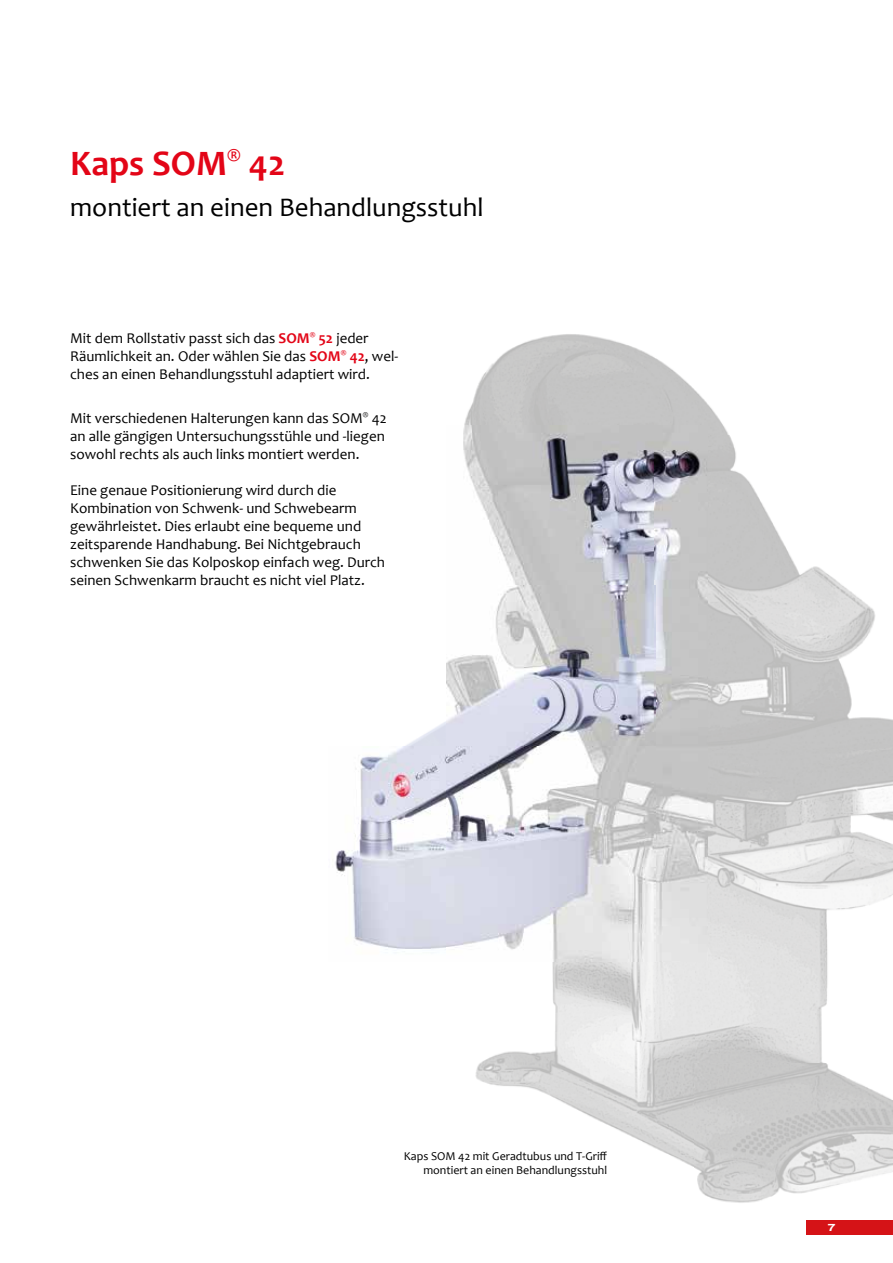
<style>
.page{position:relative;width:893px;height:1263px;background:#fff}
.page>*{position:absolute;margin:0;border:0;box-sizing:border-box;transform-origin:0 0}
.t1{font:700 36px "Candara";color:#e30517}
.t2{font:27px "Candara";color:#000}
.t3{font:15px/18px "Candara";color:#000}
.t4{font:12px/14.4px "Candara";color:#000;text-align:right}
.t5{font:700 10.05px "Arial";color:#fff;scale:1.49 1}
.s1{font-weight:700;color:#e30517}
</style>
<div class="page">
<img style="left:464px;top:334px;width:266px;height:102px">
<img style="left:707px;top:436px;width:186px;height:314px">
<img style="left:695px;top:750px;width:198px;height:453px">
<img style="left:475px;top:961px;width:220px;height:207px">
<img style="left:335px;top:425px;width:372px;height:536px">
<div style="left:806px;top:1220px;width:87px;height:15px;background:#d51317"></div>
<h1 class="t1" style="left:70px;top:141px;width:217px">Kaps SOM<sup>®</sup> 42</h1>
<h2 class="t2" style="left:70px;top:190px;width:415px">montiert an einen Behandlungsstuhl</h2>
<p class="t3" style="left:70px;top:329px;width:330px">Mit dem Rollstativ passt sich das <span class="s1">SOM</span><sup>®</sup> <span class="s1">52</span> jeder<br>Räumlichkeit an. Oder wählen Sie das <span class="s1">SOM</span><sup>®</sup> <span class="s1">42</span>, wel&shy;ches an einen Behandlungsstuhl adaptiert wird.</p>
<p class="t3" style="left:70px;top:409px;width:318px">Mit verschiedenen Halterungen kann das SOM<sup>®</sup> 42 an alle gängigen Untersuchungsstühle und -liegen sowohl rechts als auch links montiert werden.</p>
<p class="t3" style="left:70px;top:481px;width:316px">Eine genaue Positionierung wird durch die Kombination von Schwenk- und Schwebearm gewährleistet. Dies erlaubt eine bequeme und zeitsparende Handhabung. Bei Nichtgebrauch schwenken Sie das Kolposkop einfach weg. Durch seinen Schwenkarm braucht es nicht viel Platz.</p>
<p class="t4" style="left:404px;top:1149px;width:205px">Kaps SOM 42 mit Geradtubus und T-Griff montiert an einen Behandlungsstuhl</p>
<p class="t5" style="left:828px;top:1221px;width:7px">7</p>
</div>
